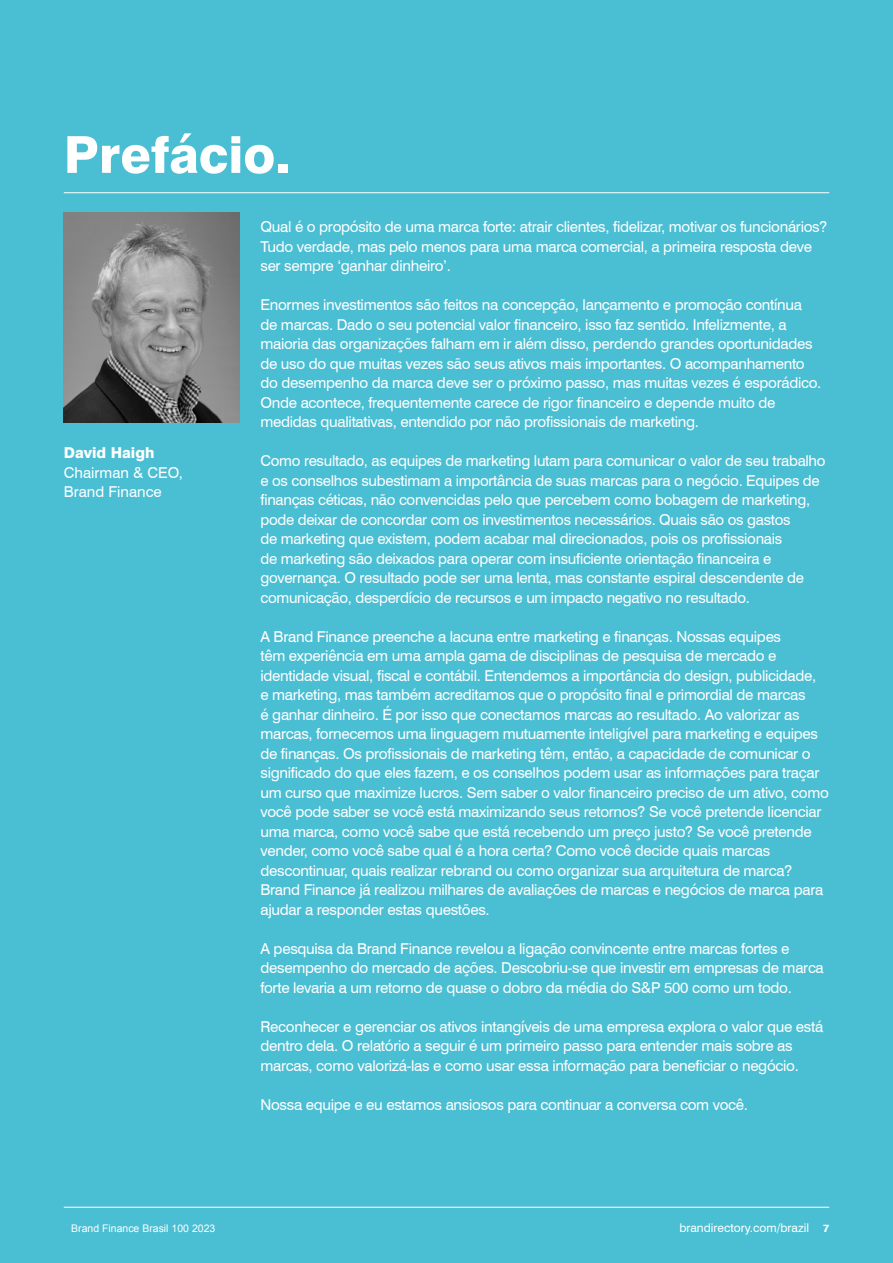
<style>
.page{position:relative;width:893px;height:1263px;background:#4abed3}
.page>*{position:absolute;margin:0;border:0;box-sizing:border-box;transform-origin:0 0}
.t1{font:800 51px "Swiss 721 BT";color:#fff}
.t2{font:15px/19.5px "Swiss 721 BT";letter-spacing:-.02em;color:#fff}
.t3{font:15px/19.5px "Swiss 721 BT";color:#fff}
.t4{font:800 15px "Swiss 721 BT";color:#fff}
.t5{font:12px "Swiss 721 BT";color:#fff}
.t6{font:10.5px "Arial";color:#fff}
.s1{font-weight:800;font-size:10.5px}
</style>
<div class="page">
<hr style="left:64px;top:192px;width:765px;height:1px;background:#fff">
<hr style="left:64px;top:1207px;width:765px;height:1px;background:#fff">
<img style="left:64px;top:213px;width:175px;height:209px">
<h1 class="t1" style="left:64px;top:124px;width:228px">Prefácio.</h1>
<p class="t4" style="left:64px;top:444px;width:92px">David Haigh</p>
<p class="t3" style="left:64px;top:463px;width:121px">Chairman &amp; CEO,<br>Brand Finance</p>
<p class="t6" style="left:71px;top:1221px;width:146px">Brand Finance Brasil 100 2023</p>
<p class="t2" style="left:260px;top:217px;width:568px">Qual é o propósito de uma marca forte: atrair clientes, fidelizar, motivar os funcionários?<br>Tudo verdade, mas pelo menos para uma marca comercial, a primeira resposta deve ser sempre ‘ganhar dinheiro’.</p>
<p class="t2" style="left:260px;top:295px;width:562px">Enormes investimentos são feitos na concepção, lançamento e promoção contínua de marcas. Dado o seu potencial valor financeiro, isso faz sentido. Infelizmente, a maioria das organizações falham em ir além disso, perdendo grandes oportunidades de uso do que muitas vezes são seus ativos mais importantes. O acompanhamento do desempenho da marca deve ser o próximo passo, mas muitas vezes é esporádico.<br>Onde acontece, frequentemente carece de rigor financeiro e depende muito de medidas qualitativas, entendido por não profissionais de marketing.</p>
<p class="t2" style="left:260px;top:451px;width:567px">Como resultado, as equipes de marketing lutam para comunicar o valor de seu trabalho e os conselhos subestimam a importância de suas marcas para o negócio. Equipes de finanças céticas, não convencidas pelo que percebem como bobagem de marketing, pode deixar de concordar com os investimentos necessários. Quais são os gastos<br>de marketing que existem, podem acabar mal direcionados, pois os profissionais<br>de marketing são deixados para operar com insuficiente orientação financeira e governança. O resultado pode ser uma lenta, mas constante espiral descendente de comunicação, desperdício de recursos e um impacto negativo no resultado.</p>
<p class="t2" style="left:260px;top:626px;width:570px">A Brand Finance preenche a lacuna entre marketing e finanças. Nossas equipes<br>têm experiência em uma ampla gama de disciplinas de pesquisa de mercado e identidade visual, fiscal e contábil. Entendemos a importância do design, publicidade,<br>e marketing, mas também acreditamos que o propósito final e primordial de marcas<br>é ganhar dinheiro. É por isso que conectamos marcas ao resultado. Ao valorizar as marcas, fornecemos uma linguagem mutuamente inteligível para marketing e equipes de finanças. Os profissionais de marketing têm, então, a capacidade de comunicar o significado do que eles fazem, e os conselhos podem usar as informações para traçar um curso que maximize lucros. Sem saber o valor financeiro preciso de um ativo, como você pode saber se você está maximizando seus retornos? Se você pretende licenciar uma marca, como você sabe que está recebendo um preço justo? Se você pretende vender, como você sabe qual é a hora certa? Como você decide quais marcas descontinuar, quais realizar rebrand ou como organizar sua arquitetura de marca?<br>Brand Finance já realizou milhares de avaliações de marcas e negócios de marca para ajudar a responder estas questões.</p>
<p class="t2" style="left:260px;top:938px;width:565px">A pesquisa da Brand Finance revelou a ligação convincente entre marcas fortes e desempenho do mercado de ações. Descobriu-se que investir em empresas de marca forte levaria a um retorno de quase o dobro da média do S&amp;P 500 como um todo.</p>
<p class="t2" style="left:260px;top:1016px;width:564px">Reconhecer e gerenciar os ativos intangíveis de uma empresa explora o valor que está dentro dela. O relatório a seguir é um primeiro passo para entender mais sobre as marcas, como valorizá-las e como usar essa informação para beneficiar o negócio.</p>
<p class="t2" style="left:260px;top:1094px;width:489px">Nossa equipe e eu estamos ansiosos para continuar a conversa com você.</p>
<p class="t5" style="left:679px;top:1220px;width:151px">brandirectory.com/brazil <span class="s1">7</span></p>
</div>
